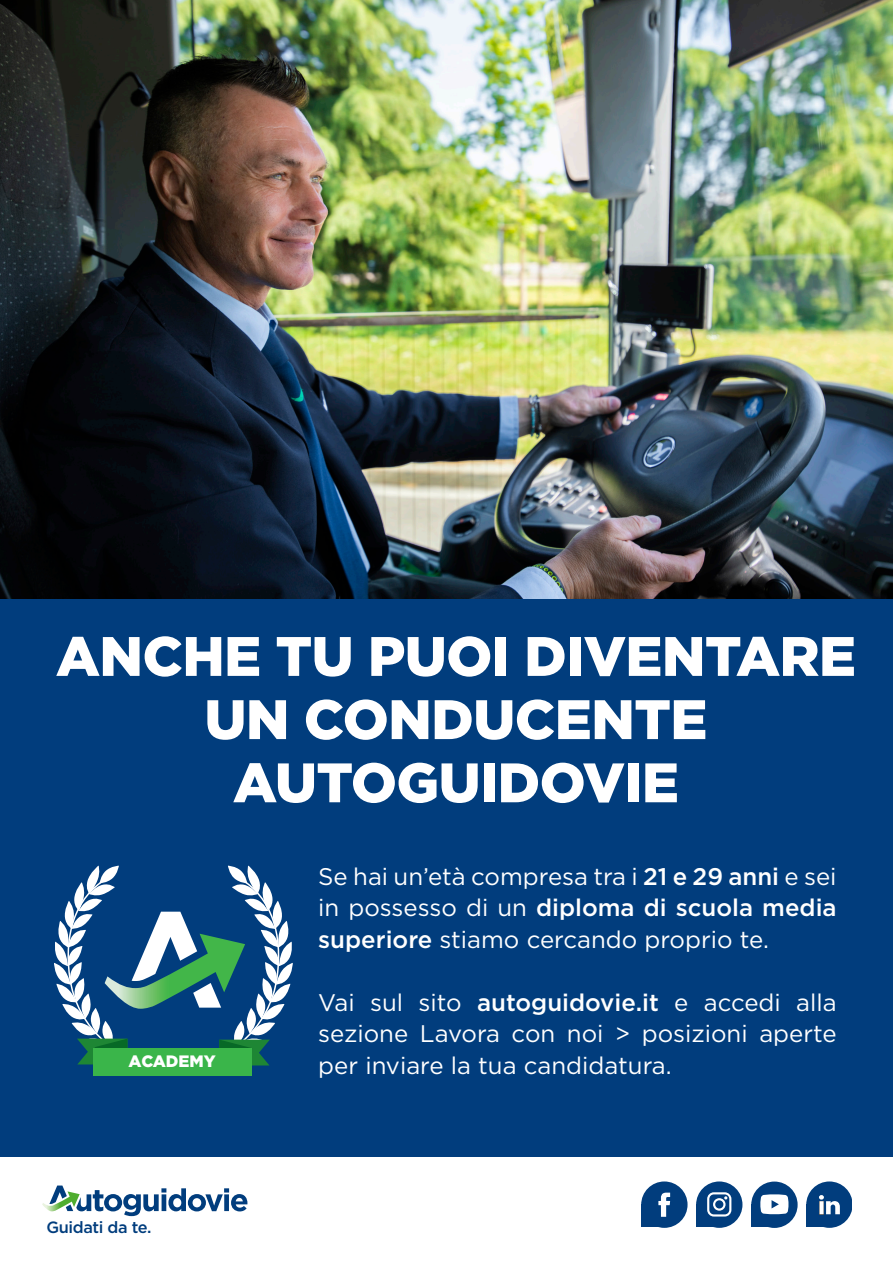
<style>
.page{position:relative;width:893px;height:1263px;background:#fff}
.page>*{position:absolute;margin:0;border:0;box-sizing:border-box;transform-origin:0 0}
.t1{font:900 55.5px/63.2px "Gotham";letter-spacing:-.01em;color:#fff;text-align:center}
.t2{font:24px/31.5px "Gotham";color:#fff;text-align:justify}
.t3{font:900 16.5px "Gotham";color:#fff}
.t4{font:500 16.35px "Gotham";letter-spacing:-.025em;color:#013d7d}
.s1{font-weight:500}
</style>
<div class="page">
<div style="left:0;top:0;width:893px;height:1157px;background:#013d7d"></div>
<img style="left:0;top:0;width:893px;height:598px">
<svg style="left:54px;top:865px;width:239px;height:201px"></svg>
<div style="left:93px;top:1048px;width:159px;height:28px;background:#3ab54a"></div>
<svg style="left:42px;top:1185px;width:205px;height:31px"></svg>
<div style="left:641px;top:1204px;width:23px;height:23px;background:#013d7d"></div>
<div style="left:641px;top:1181px;width:46px;height:46px;background:#013d7d;border-radius:50%"></div>
<svg style="left:658px;top:1192px;width:12px;height:25px"></svg>
<div style="left:696px;top:1204px;width:23px;height:23px;background:#013d7d"></div>
<div style="left:696px;top:1181px;width:46px;height:46px;background:#013d7d;border-radius:50%"></div>
<svg style="left:707px;top:1192px;width:24px;height:24px"></svg>
<div style="left:751px;top:1204px;width:23px;height:23px;background:#013d7d"></div>
<div style="left:751px;top:1181px;width:47px;height:46px;background:#013d7d;border-radius:50%"></div>
<svg style="left:760px;top:1194px;width:28px;height:20px"></svg>
<svg style="left:806px;top:1181px;width:45px;height:46px"></svg>
<p class="t1" style="left:56px;top:624px;width:802px">ANCHE TU PUOI DIVENTARE<br>UN CONDUCENTE<br>AUTOGUIDOVIE</p>
<p class="t3" style="left:128px;top:1050px;width:89px">ACADEMY</p>
<p class="t4" style="left:47px;top:1216px;width:106px">Guidati da te.</p>
<p class="t2" style="left:318px;top:860px;width:520px">Se hai un’età compresa tra i <span class="s1">21 e 29 anni</span> e sei in possesso di un <span class="s1">diploma di scuola media superiore</span> stiamo cercando proprio te.</p>
<p class="t2" style="left:318px;top:986px;width:520px">Vai sul sito <span class="s1">autoguidovie.it</span> e accedi alla sezione Lavora con noi &gt; posizioni aperte per inviare la tua candidatura.</p>
</div>
